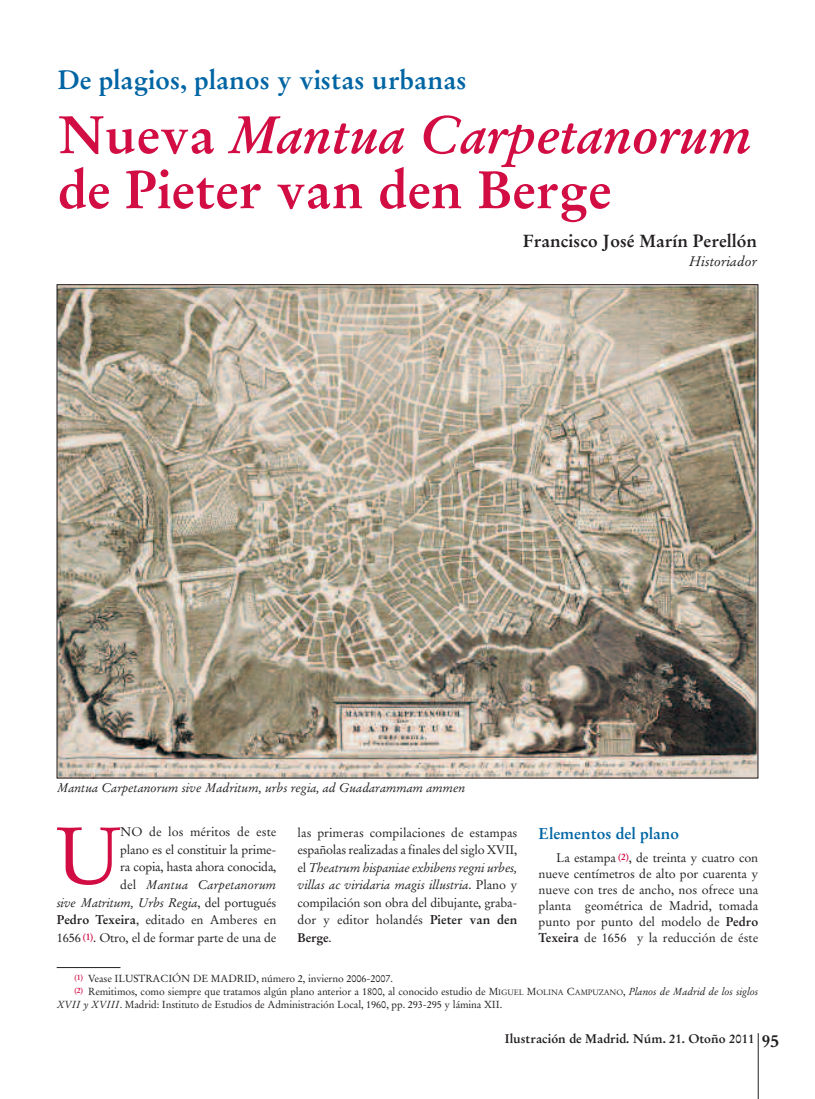
<style>
.page{position:relative;width:815px;height:1099px;background:#fff}
.page>*{position:absolute;margin:0;border:0;box-sizing:border-box;transform-origin:0 0}
.t1{font:79.88px "Stempel Garamond";color:#d20d44}
.t2{font:700 52.5px/55px "Stempel Garamond";color:#d20d44}
.t3{font:700 26.25px "Stempel Garamond";color:#0065a4}
.t4{font:700 17.5px "Stempel Garamond";color:#231f20}
.t5{font:700 15.62px "Stempel Garamond";color:#0065a4}
.t6{font:italic 13.75px "Stempel Garamond";color:#231f20}
.t7{font:12.5px/17.6px "Stempel Garamond";letter-spacing:-.02em;color:#231f20;text-align:justify}
.t8{font:italic 12.5px "Stempel Garamond";letter-spacing:-.01em;color:#231f20}
.t9{font:700 12.5px "Stempel Garamond";color:#231f20}
.t10{font:10.25px "Stempel Garamond";letter-spacing:-.01em;color:#231f20}
.s1{font-style:italic}
.s2{font-weight:700}
.s3{font-size:7.75px}
.s4{font-size:17.5px}
</style>
<div class="page">
<hr style="left:758px;top:1033px;width:1px;height:65px;background:#231f20">
<hr style="left:57px;top:967px;width:63px;height:1px;background:#231f20">
<img style="left:59px;top:286px;width:697px;height:490px">
<h3 class="t3" style="left:58px;top:69px;width:410px">De plagios, planos y vistas urbanas</h3>
<h2 class="t2" style="left:58px;top:112px;width:695px">Nueva <span class="s1">Mantua Carpetanorum </span>de Pieter van den Berge</h2>
<h3 class="t4" style="left:523px;top:233px;width:236px">Francisco José Marín Perellón</h3>
<p class="t6" style="left:689px;top:255px;width:69px">Historiador</p>
<p class="t8" style="left:57px;top:782px;width:410px">Mantua Carpetanorum sive Madritum, urbs regia, ad Guadarammam ammen</p>
<p class="t7" style="left:57px;top:824px;width:221px;text-align:right">NO de los méritos de este<br>plano es el constituir la prime-<br>ra copia, hasta ahora conocida,<br>del <span class="s1">Mantua Carpetanorum<br>sive Matritum, Urbs Regia</span>, del portugués <span class="s2">Pedro Texeira</span>, editado en Amberes en 1656 <sup>(1)</sup>. Otro, el de formar parte de una de</p>
<p class="t7" style="left:298px;top:825px;width:221px">las primeras compilaciones de estampas españolas realizadas a finales del siglo XVII, el <span class="s1">Theatrum hispaniae exhibens regni urbes, villas ac viridaria magis illustria</span>. Plano y compilación son obra del dibujante, graba&shy;dor y editor holandés <span class="s2">Pieter van den Berge</span>.</p>
<p class="t5" style="left:539px;top:827px;width:142px">Elementos del plano</p>
<h1 class="t1" style="left:55px;top:821px;width:68px">U</h1>
<p class="t7" style="left:539px;top:851px;width:221px;line-height:15.9px;text-indent:18px">La estampa <sup>(2)</sup>, de treinta y cuatro con nueve centímetros de alto por cuarenta y nueve con tres de ancho, nos ofrece una planta geométrica de Madrid, tomada punto por punto del modelo de <span class="s2">Pedro Texeira</span> de 1656 y la reducción de éste</p>
<p class="t10" style="left:74px;top:973px;width:320px"><sup>(1)</sup> Vease ILUSTRACIÓN DE MADRID, número 2, invierno 2006-2007.</p>
<p class="t10" style="left:74px;top:986px;width:685px"><sup>(2)</sup> Remitimos, como siempre que tratamos algún plano anterior a 1800, al conocido estudio de M<span class="s3">IGUEL</span> M<span class="s3">OLINA</span> C<span class="s3">AMPUZANO</span>, <span class="s1">Planos de Madrid de los siglos</span></p>
<p class="t10" style="left:57px;top:999px;width:447px"><span class="s1">XVII y XVIII</span>. Madrid: Instituto de Estudios de Administración Local, 1960, pp. 293-295 y lámina XII.</p>
<p class="t9" style="left:505px;top:1033px;width:276px">Ilustración de Madrid. Núm. 21. Otoño 2011 <span class="s4">95</span></p>
</div>
